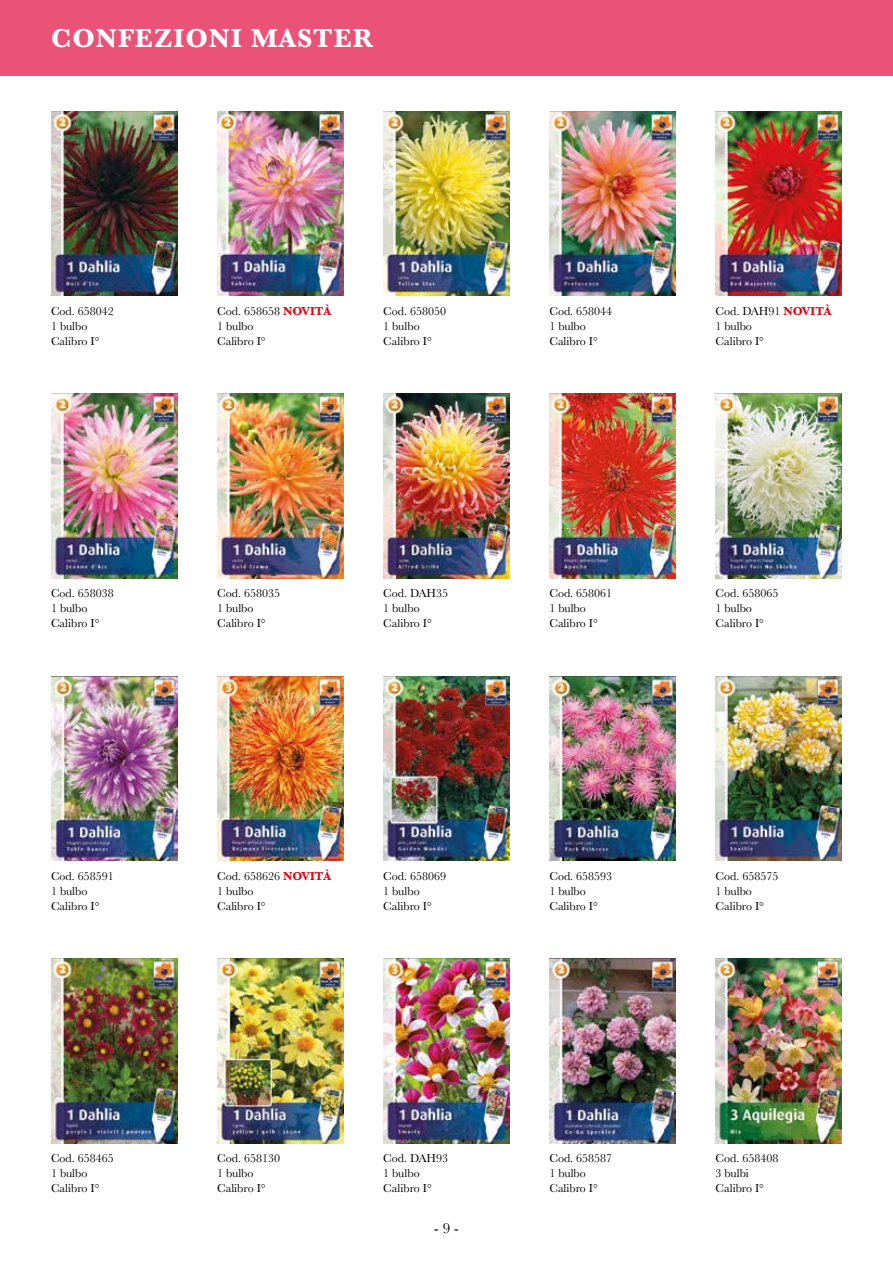
<style>
.page{position:relative;width:893px;height:1263px;background:#fff}
.page>*{position:absolute;margin:0;border:0;box-sizing:border-box;transform-origin:0 0}
.t1{font:700 27px "Baskerville";letter-spacing:.04em;color:#fff}
.t2{font:15px "Baskerville";color:#000}
.t3{font:12px/15px "Baskerville";color:#000}
.s1{font-weight:700;color:#e30613}
</style>
<div class="page">
<div style="left:0;top:0;width:893px;height:75px;background:#ea5278"></div>
<img style="left:51px;top:111px;width:126px;height:185px">
<img style="left:383px;top:111px;width:127px;height:185px">
<img style="left:217px;top:111px;width:127px;height:185px">
<img style="left:549px;top:111px;width:127px;height:185px">
<img style="left:716px;top:111px;width:126px;height:185px">
<img style="left:51px;top:394px;width:126px;height:184px">
<img style="left:383px;top:394px;width:127px;height:184px">
<img style="left:217px;top:394px;width:127px;height:184px">
<img style="left:549px;top:394px;width:127px;height:184px">
<img style="left:716px;top:394px;width:126px;height:184px">
<img style="left:51px;top:676px;width:126px;height:185px">
<img style="left:383px;top:676px;width:127px;height:185px">
<img style="left:217px;top:676px;width:127px;height:185px">
<img style="left:549px;top:676px;width:127px;height:185px">
<img style="left:716px;top:676px;width:126px;height:185px">
<img style="left:51px;top:959px;width:126px;height:184px">
<img style="left:383px;top:959px;width:127px;height:184px">
<img style="left:217px;top:959px;width:127px;height:184px">
<img style="left:549px;top:959px;width:127px;height:184px">
<img style="left:716px;top:959px;width:126px;height:184px">
<h1 class="t1" style="left:51px;top:20px;width:324px">CONFEZIONI MASTER</h1>
<p class="t3" style="left:217px;top:304px;width:115px">Cod. 658658 <span class="s1">NOVITÀ<br></span>1 bulbo<br>Calibro I°</p>
<p class="t3" style="left:549px;top:304px;width:64px">Cod. 658044<br>1 bulbo<br>Calibro I°</p>
<p class="t3" style="left:715px;top:304px;width:118px">Cod. DAH91 <span class="s1">NOVITÀ<br></span>1 bulbo<br>Calibro I°</p>
<p class="t3" style="left:51px;top:304px;width:64px">Cod. 658042<br>1 bulbo<br>Calibro I°</p>
<p class="t3" style="left:383px;top:304px;width:64px">Cod. 658050<br>1 bulbo<br>Calibro I°</p>
<p class="t3" style="left:51px;top:586px;width:64px">Cod. 658038<br>1 bulbo<br>Calibro I°</p>
<p class="t3" style="left:383px;top:586px;width:66px">Cod. DAH35<br>1 bulbo<br>Calibro I°</p>
<p class="t3" style="left:217px;top:586px;width:64px">Cod. 658035<br>1 bulbo<br>Calibro I°</p>
<p class="t3" style="left:549px;top:586px;width:64px">Cod. 658061<br>1 bulbo<br>Calibro I°</p>
<p class="t3" style="left:715px;top:586px;width:64px">Cod. 658065<br>1 bulbo<br>Calibro I°</p>
<p class="t3" style="left:217px;top:869px;width:115px">Cod. 658626 <span class="s1">NOVITÀ<br></span>1 bulbo<br>Calibro I°</p>
<p class="t3" style="left:549px;top:869px;width:64px">Cod. 658593<br>1 bulbo<br>Calibro I°</p>
<p class="t3" style="left:715px;top:869px;width:64px">Cod. 658575<br>1 bulbo<br>Calibro I°</p>
<p class="t3" style="left:51px;top:869px;width:64px">Cod. 658591<br>1 bulbo<br>Calibro I°</p>
<p class="t3" style="left:383px;top:869px;width:64px">Cod. 658069<br>1 bulbo<br>Calibro I°</p>
<p class="t3" style="left:51px;top:1151px;width:64px">Cod. 658465<br>1 bulbo<br>Calibro I°</p>
<p class="t3" style="left:383px;top:1151px;width:66px">Cod. DAH93<br>1 bulbo<br>Calibro I°</p>
<p class="t3" style="left:217px;top:1151px;width:64px">Cod. 658130<br>1 bulbo<br>Calibro I°</p>
<p class="t3" style="left:549px;top:1151px;width:64px">Cod. 658587<br>1 bulbo<br>Calibro I°</p>
<p class="t3" style="left:715px;top:1151px;width:64px">Cod. 658408<br>3 bulbi<br>Calibro I°</p>
<p class="t2" style="left:434px;top:1219px;width:26px">- 9 -</p>
</div>
